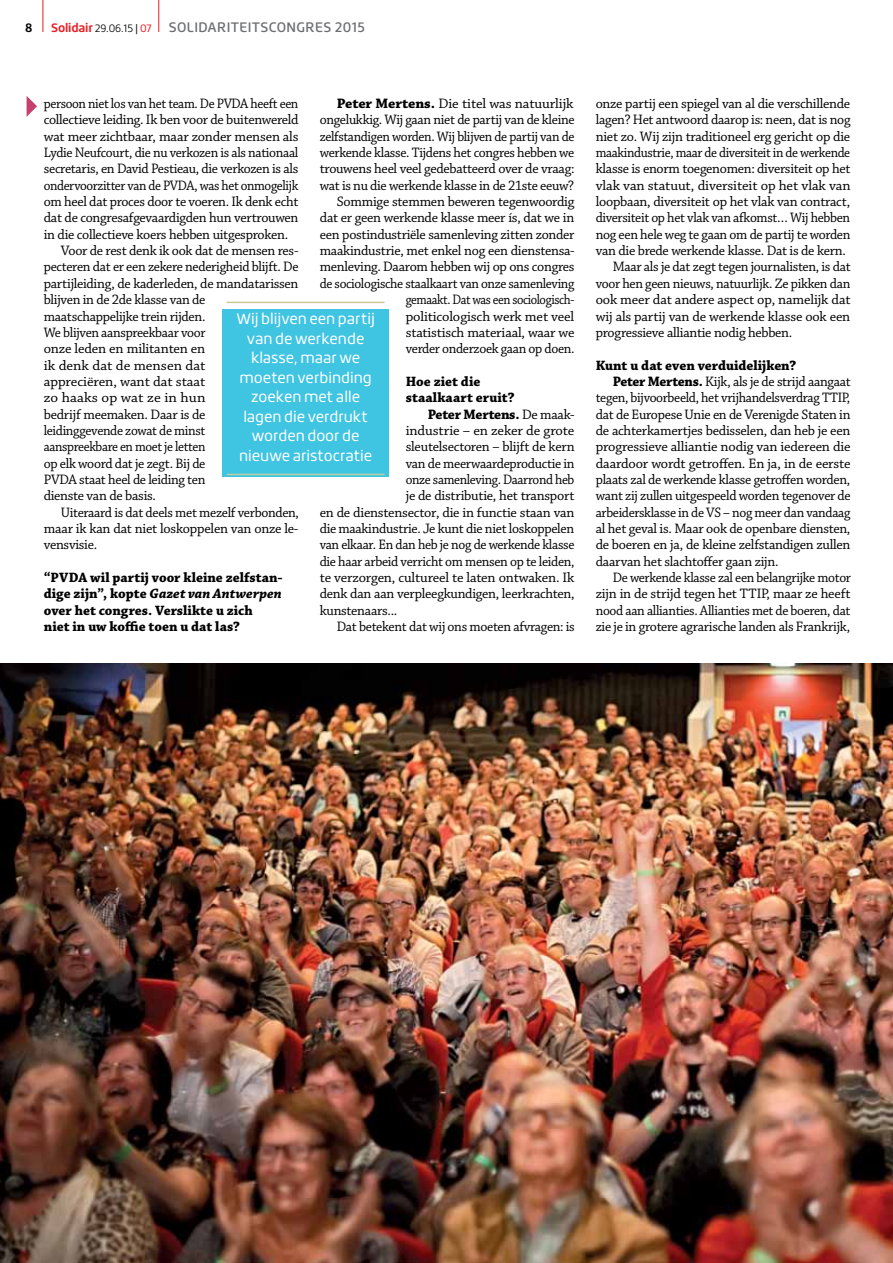
<style>
.page{position:relative;width:893px;height:1263px;background:#fff}
.page>*{position:absolute;margin:0;border:0;box-sizing:border-box;transform-origin:0 0}
.t1{font:15px/19.5px "Roihu";color:#fff;text-align:center}
.t2{font:14.4px/16.4px "Chaparral Pro";letter-spacing:-.02em;color:#000;text-align:right}
.t3{font:14.4px/16.4px "Chaparral Pro";letter-spacing:-.02em;color:#000;text-align:justify;scale:.95 1}
.t4{font:14.4px "Chaparral Pro";letter-spacing:-.02em;color:#000;scale:.96 1}
.t5{font:14.4px "Chaparral Pro";letter-spacing:-.02em;color:#000;scale:.93 1}
.t6{font:14.4px "Chaparral Pro";letter-spacing:-.02em;color:#000;scale:.92 1}
.t7{font:14.4px "Chaparral Pro";color:#000;scale:1.04 1}
.t8{font:700 14.4px "Chaparral Pro";letter-spacing:-.02em;color:#000}
.t9{font:14.4px "Chaparral Pro";letter-spacing:.005em;color:#000;scale:1.06 1}
.t10{font:700 14.25px/16.4px "Chaparral Pro";color:#000}
.t11{font:500 13.5px "Roihu";letter-spacing:.025em;color:#6d6e71}
.t12{font:700 12px "Roihu";letter-spacing:-.015em;color:#ed1d24}
.t13{font:700 12px "Roihu";color:#000}
.s1{font-weight:300;font-size:10.5px;color:#000}
.s2{font-weight:400;font-size:10.5px;color:#000}
.s3{font-weight:400;font-size:10.5px}
.s4{font-style:italic}
.s5{font-weight:700}
.s6{font-weight:400}
</style>
<div class="page">
<hr style="left:43px;top:0;width:1px;height:32px;background:#ed1d24">
<hr style="left:158px;top:0;width:1px;height:32px;background:#ed1d24">
<img style="left:0;top:664px;width:893px;height:599px">
<div style="left:223px;top:309px;width:166px;height:167px;background:#3fc4e2"></div>
<hr style="left:227px;top:302px;width:158px;height:1px;background:#cac791">
<hr style="left:227px;top:474px;width:158px;height:1px;background:#bcd09f">
<svg style="left:27px;top:96px;width:10px;height:21px"></svg>
<p class="t13" style="left:25px;top:21px;width:9px">8</p>
<p class="t12" style="left:51px;top:21px;width:102px">Solidair <span class="s1">29.06.15</span> <span class="s2">|</span> <span class="s3">07</span></p>
<p class="t11" style="left:169px;top:20px;width:198px">SOLIDARITEITSCONGRES 2015</p>
<p class="t5" style="left:44px;top:95px;width:275px">persoon niet los van het team. De PVDA heeft een</p>
<p class="t2" style="left:44px;top:112px;width:256px">collectieve leiding. Ik ben voor de buitenwereld</p>
<p class="t2" style="left:44px;top:128px;width:256px">wat meer zichtbaar, maar zonder mensen als</p>
<p class="t3" style="left:44px;top:145px;width:269px">Lydie Neufcourt, die nu verkozen is als nationaal</p>
<p class="t2" style="left:44px;top:161px;width:256px">secretaris, en David Pestieau, die verkozen is als</p>
<p class="t6" style="left:44px;top:177px;width:278px">ondervoorzitter van de PVDA, was het onmogelijk</p>
<p class="t2" style="left:44px;top:194px;width:256px">om heel dat proces door te voeren. Ik denk echt</p>
<p class="t2" style="left:44px;top:210px;width:256px">dat de congresafgevaardigden hun vertrouwen</p>
<p class="t2" style="left:44px;top:227px;width:246px">in die collectieve koers hebben uitgesproken.</p>
<p class="t2" style="left:61px;top:243px;width:239px">Voor de rest denk ik ook dat de mensen res-</p>
<p class="t4" style="left:44px;top:259px;width:267px">pecteren dat er een zekere nederigheid blijft. De</p>
<p class="t2" style="left:44px;top:276px;width:256px">partijleiding, de kaderleden, de mandatarissen</p>
<p class="t2" style="left:44px;top:292px;width:163px">blijven in de 2de klasse van de</p>
<p class="t2" style="left:44px;top:308px;width:163px">maatschappelijke trein rijden.</p>
<p class="t3" style="left:44px;top:325px;width:172px">We blijven aanspreekbaar voor</p>
<p class="t2" style="left:44px;top:341px;width:163px">onze leden en militanten en</p>
<p class="t7" style="left:44px;top:357px;width:157px">ik denk dat de mensen dat</p>
<p class="t2" style="left:44px;top:374px;width:163px">appreciëren, want dat staat</p>
<p class="t9" style="left:44px;top:390px;width:154px">zo haaks op wat ze in hun</p>
<p class="t2" style="left:44px;top:406px;width:163px">bedrijf meemaken. Daar is de</p>
<p class="t3" style="left:44px;top:423px;width:172px">leidinggevende zowat de minst</p>
<p class="t6" style="left:44px;top:439px;width:177px">aanspreekbare en moet je letten</p>
<p class="t4" style="left:44px;top:455px;width:170px">op elk woord dat je zegt. Bij de</p>
<p class="t4" style="left:44px;top:471px;width:170px">PVDA staat heel de leiding ten</p>
<p class="t2" style="left:44px;top:488px;width:114px">dienste van de basis.</p>
<p class="t4" style="left:61px;top:504px;width:250px">Uiteraard is dat deels met mezelf verbonden,</p>
<p class="t2" style="left:44px;top:521px;width:256px">maar ik kan dat niet loskoppelen van onze le-</p>
<p class="t2" style="left:44px;top:537px;width:55px">vensvisie.</p>
<p class="t10" style="left:44px;top:570px;width:241px">“PVDA wil partij voor kleine zelfstan&shy;dige zijn”, kopte <span class="s4">Gazet van Antwerpen </span>over het congres. Verslikte u zich<br>niet in uw koffie toen u dat las?</p>
<p class="t2" style="left:320px;top:96px;width:256px"><span class="s5">Peter Mertens.</span> Die titel was natuurlijk ongelukkig. Wij gaan niet de partij van de kleine zelfstandigen worden. Wij blijven de partij van de werkende klasse. Tijdens het congres hebben we trouwens heel veel gedebatteerd over de vraag: wat is nu die werkende klasse in de 21ste eeuw?<br>Sommige stemmen beweren tegenwoordig dat er geen werkende klasse meer ís, dat we in een postindustriële samenleving zitten zonder maakindustrie, met enkel nog een dienstensa&shy;menleving. Daarom hebben wij op ons congres de sociologische staalkaart van onze samenleving gemaakt. Dat was een sociologisch&shy;politicologisch werk met veel<br>statistisch materiaal, waar we<br>verder onderzoek gaan op doen.</p>
<p class="t10" style="left:406px;top:374px;width:110px">Hoe ziet die staalkaart eruit?</p>
<p class="t8" style="left:428px;top:406px;width:148px">Peter Mertens. <span class="s6">De maak-</span></p>
<p class="t2" style="left:406px;top:423px;width:170px">industrie – en zeker de grote</p>
<p class="t2" style="left:406px;top:439px;width:170px">sleutelsectoren – blijft de kern</p>
<p class="t4" style="left:406px;top:455px;width:177px">van de meerwaardeproductie in</p>
<p class="t5" style="left:406px;top:471px;width:183px">onze samenleving. Daarrond heb</p>
<p class="t2" style="left:406px;top:488px;width:170px">je de distributie, het transport</p>
<p class="t2" style="left:320px;top:505px;width:256px">en de dienstensector, die in functie staan van</p>
<p class="t2" style="left:320px;top:521px;width:256px">die maakindustrie. Je kunt die niet loskoppelen</p>
<p class="t3" style="left:320px;top:537px;width:270px">van elkaar. En dan heb je nog de werkende klasse</p>
<p class="t3" style="left:320px;top:554px;width:270px">die haar arbeid verricht om mensen op te leiden,</p>
<p class="t2" style="left:320px;top:570px;width:256px">te verzorgen, cultureel te laten ontwaken. Ik</p>
<p class="t2" style="left:320px;top:586px;width:256px">denk dan aan verpleegkundigen, leerkrachten,</p>
<p class="t2" style="left:320px;top:603px;width:79px">kunstenaars...</p>
<p class="t4" style="left:337px;top:619px;width:249px">Dat betekent dat wij ons moeten afvragen: is</p>
<p class="t1" style="left:236px;top:309px;width:140px">Wij blijven een partij van de werkende klasse, maar we moeten verbinding zoeken met alle lagen die verdrukt worden door de nieuwe aristocratie</p>
<p class="t2" style="left:596px;top:96px;width:256px">onze partij een spiegel van al die verschillende</p>
<p class="t2" style="left:596px;top:112px;width:256px">lagen? Het antwoord daarop is: neen, dat is nog</p>
<p class="t2" style="left:596px;top:128px;width:256px">niet zo. Wij zijn traditioneel erg gericht op die</p>
<p class="t5" style="left:596px;top:144px;width:275px">maakindustrie, maar de diversiteit in de werkende</p>
<p class="t2" style="left:596px;top:161px;width:256px">klasse is enorm toegenomen: diversiteit op het</p>
<p class="t2" style="left:596px;top:178px;width:256px">vlak van statuut, diversiteit op het vlak van</p>
<p class="t2" style="left:596px;top:194px;width:256px">loopbaan, diversiteit op het vlak van contract,</p>
<p class="t3" style="left:596px;top:210px;width:269px">diversiteit op het vlak van afkomst… Wij hebben</p>
<p class="t4" style="left:596px;top:226px;width:267px">nog een hele weg te gaan om de partij te worden</p>
<p class="t2" style="left:596px;top:243px;width:252px">van die brede werkende klasse. Dat is de kern.</p>
<p class="t4" style="left:613px;top:259px;width:249px">Maar als je dat zegt tegen journalisten, is dat</p>
<p class="t3" style="left:596px;top:276px;width:270px">voor hen geen nieuws, natuurlijk. Ze pikken dan</p>
<p class="t2" style="left:596px;top:292px;width:256px">ook meer dat andere aspect op, namelijk dat</p>
<p class="t2" style="left:596px;top:308px;width:256px">wij als partij van de werkende klasse ook een</p>
<p class="t2" style="left:596px;top:325px;width:198px">progressieve alliantie nodig hebben.</p>
<p class="t10" style="left:596px;top:357px;width:202px">Kunt u dat even verduidelijken?</p>
<p class="t2" style="left:596px;top:374px;width:256px;text-align:justify;text-indent:17px"><span class="s5">Peter Mertens.</span> Kijk, als je de strijd aangaat tegen, bijvoorbeeld, het vrijhandelsverdrag TTIP, dat de Europese Unie en de Verenigde Staten in de achterkamertjes bedisselen, dan heb je een progressieve alliantie nodig van iedereen die daardoor wordt getroffen. En ja, in de eerste plaats zal de werkende klasse getroffen worden, want zij zullen uitgespeeld worden tegenover de arbeidersklasse in de VS – nog meer dan vandaag al het geval is. Maar ook de openbare diensten, de boeren en ja, de kleine zelfstandigen zullen daarvan het slachtoffer gaan zijn.</p>
<p class="t3" style="left:596px;top:570px;width:270px;text-indent:17px">De werkende klasse zal een belangrijke motor zijn in de strijd tegen het TTIP, maar ze heeft nood aan allianties. Allianties met de boeren, dat zie je in grotere agrarische landen als Frankrijk,</p>
</div>
